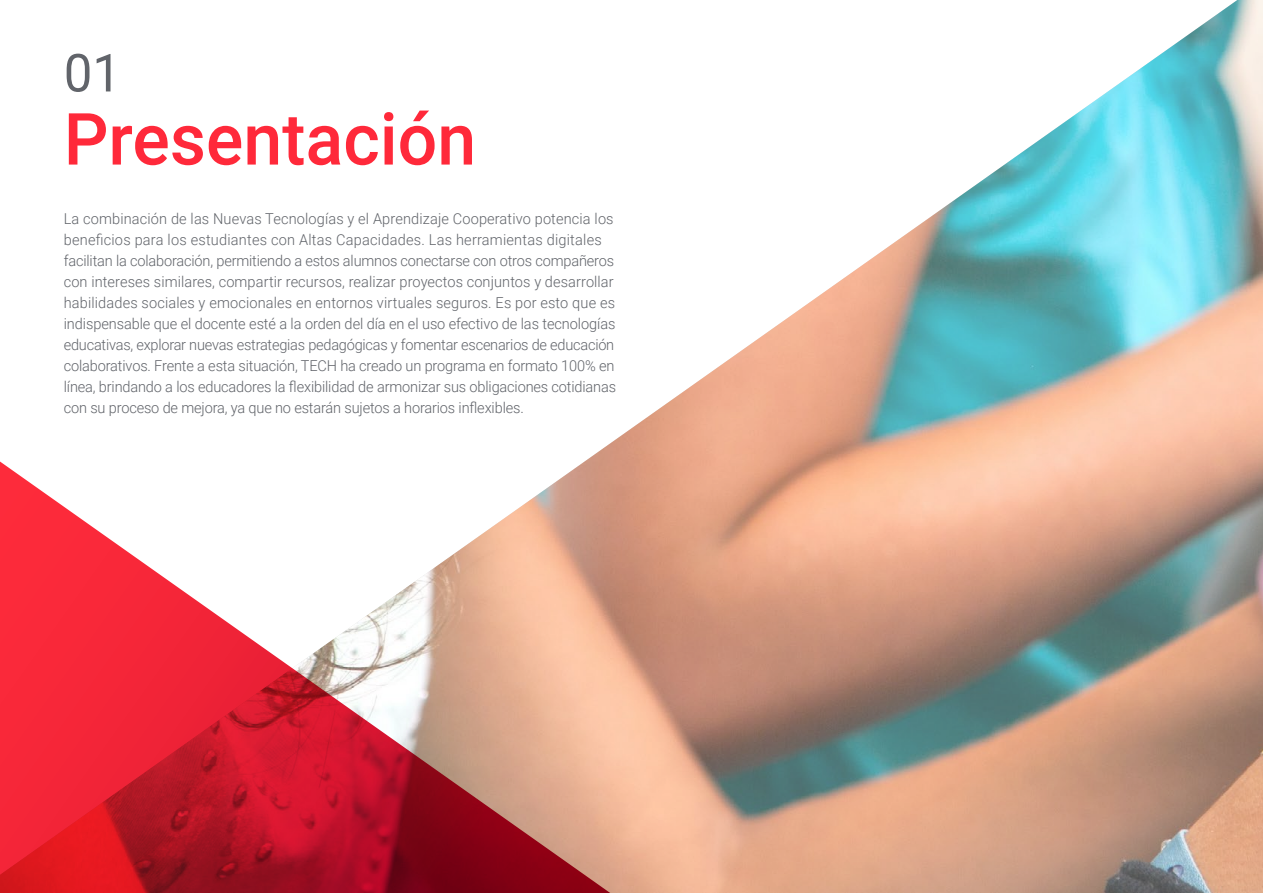
<style>
.page{position:relative;width:1263px;height:893px;background:#fff}
.page>*{position:absolute;margin:0;border:0;box-sizing:border-box;transform-origin:0 0}
.t1{font:500 72px "Roboto";color:#ff293a}
.t2{font:52.5px "Roboto";color:#61646a}
.t3{font:300 15px/21px "Roboto";letter-spacing:-.01em;color:#61646a}
</style>
<div class="page">
<img style="left:606px;top:0;width:657px;height:893px">
<svg style="left:0;top:446px;width:640px;height:447px"></svg>
<h2 class="t2" style="left:64px;top:36px;width:59px">01</h2>
<h1 class="t1" style="left:64px;top:89px;width:414px">Presentación</h1>
<p class="t3" style="left:64px;top:207px;width:554px">La combinación de las Nuevas Tecnologías y el Aprendizaje Cooperativo potencia los beneficios para los estudiantes con Altas Capacidades. Las herramientas digitales facilitan la colaboración, permitiendo a estos alumnos conectarse con otros compañeros con intereses similares, compartir recursos, realizar proyectos conjuntos y desarrollar habilidades sociales y emocionales en entornos virtuales seguros. Es por esto que es indispensable que el docente esté a la orden del día en el uso efectivo de las tecnologías educativas, explorar nuevas estrategias pedagógicas y fomentar escenarios de educación colaborativos. Frente a esta situación, TECH ha creado un programa en formato 100% en línea, brindando a los educadores la flexibilidad de armonizar sus obligaciones cotidianas con su proceso de mejora, ya que no estarán sujetos a horarios inflexibles.</p>
</div>
